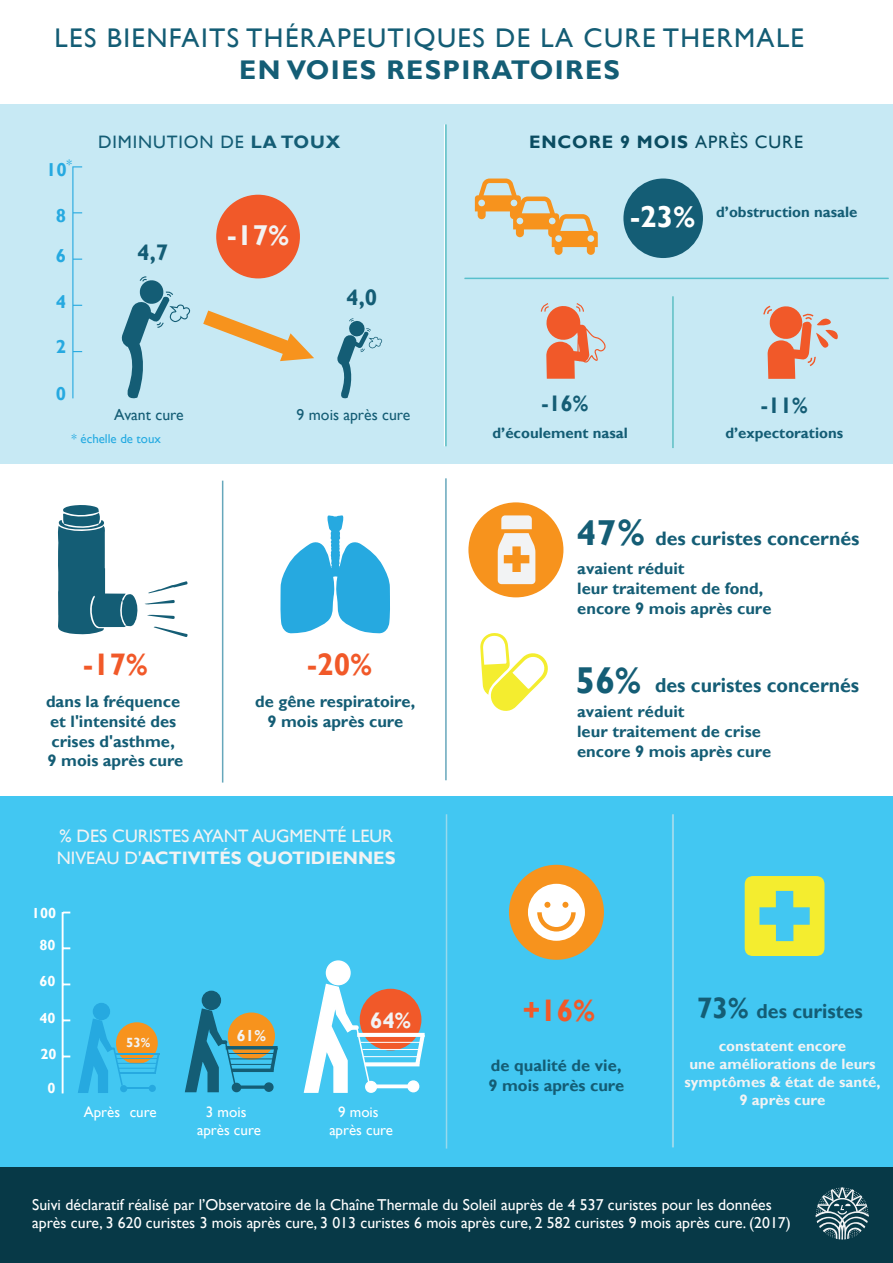
<style>
.page{position:relative;width:893px;height:1263px;background:#fff}
.page>*{position:absolute;margin:0;border:0;box-sizing:border-box;transform-origin:0 0}
.t1{font:700 31.2px "Gill Sans";color:#f15929;scale:.96 1}
.t2{font:700 28.65px "Gill Sans";color:#f2f3f4}
.t3{font:27px "Gill Sans";letter-spacing:.05em;color:#145d75}
.t4{font:700 27px "Gill Sans";letter-spacing:.05em;color:#145d75}
.t5{font:700 22.5px "Gill Sans";color:#145d75;scale:.96 1}
.t6{font:700 22.5px "Gill Sans";color:#145d75}
.t7{font:700 22.5px "Gill Sans";color:#f2f3f4}
.t8{font:700 20.25px "Gill Sans";color:#145d75;scale:.96 1}
.t9{font:700 19.5px "Gill Sans";color:#145d75}
.t10{font:700 18.75px/40.2px "Gill Sans";color:#26a9e0}
.t11{font:18px/21.6px "Gill Sans";color:#f2f3f4}
.t12{font:700 18px "Gill Sans";letter-spacing:.05em;color:#0a4c61}
.t13{font:18px "Gill Sans";letter-spacing:.05em;color:#145d75}
.t14{font:700 16.5px/19.8px "Gill Sans";color:#145d75}
.t15{font:700 16.05px "Gill Sans";color:#f2f3f4}
.t16{font:15.75px/18.9px "Gill Sans";color:#fff}
.t17{font:15.75px "Gill Sans";color:#145d75}
.t18{font:700 15px/18px "Gill Sans";color:#f2f3f4;text-align:center}
.t19{font:700 15px "Gill Sans";color:#145d75}
.t20{font:15px/18px "Gill Sans";color:#fff;text-align:center}
.t21{font:700 14.55px/31.8px "Gill Sans";color:#fff;text-align:center}
.t22{font:13.5px "Gill Sans";color:#24aae1}
.t23{font:700 13.35px "Gill Sans";color:#f2f3f4}
.t24{font:12.9px "Gill Sans";color:#24aae1}
.s1{font-weight:700}
.s2{font-weight:400}
.s3{font-size:30.15px;color:#fff}
.s4{font-size:36px}
.s5{font-size:37.5px}
.s6{font-size:37.35px}
.s7{font-size:29.55px}
</style>
<div class="page">
<div style="left:0;top:1166px;width:893px;height:97px;background:#073947"></div>
<svg style="left:816px;top:1187px;width:53px;height:53px"></svg>
<div style="left:0;top:105px;width:893px;height:359px;background:#c7e9f4"></div>
<hr style="left:465px;top:278px;width:424px;height:1px;background:#57c0cc">
<hr style="left:445px;top:124px;width:2px;height:322px;background:#5dbfc4">
<hr style="left:672px;top:296px;width:2px;height:152px;background:#5dbfc4">
<hr style="left:222px;top:481px;width:1px;height:301px;background:#66a7bb">
<hr style="left:445px;top:478px;width:2px;height:302px;background:#66a7bb">
<div style="left:0;top:796px;width:893px;height:371px;background:#42c7f2"></div>
<hr style="left:446px;top:814px;width:1px;height:334px;background:#97d9ed">
<hr style="left:672px;top:814px;width:2px;height:333px;background:#97d9ed">
<svg style="left:745px;top:876px;width:79px;height:80px"></svg>
<div style="left:509px;top:865px;width:95px;height:95px;background:#f7931d;border-radius:50%"></div>
<svg style="left:528px;top:884px;width:57px;height:57px"></svg>
<svg style="left:61px;top:911px;width:10px;height:183px"></svg>
<div style="left:116px;top:1022px;width:42px;height:42px;background:#f7931d;border-radius:50%"></div>
<div style="left:93px;top:1003px;width:16px;height:16px;background:#26a9e0;border-radius:50%"></div>
<div style="left:93px;top:1003px;width:17px;height:17px;border:2px solid #26a9e0;border-radius:50%"></div>
<div style="left:120px;top:1085px;width:7px;height:7px;background:#26a9e0;border-radius:50%"></div>
<div style="left:149px;top:1085px;width:7px;height:7px;background:#26a9e0;border-radius:50%"></div>
<hr style="left:127px;top:1087px;width:22px;height:2px;background:#26a9e0">
<hr style="left:120px;top:1072px;width:36px;height:2px;background:#26a9e0">
<hr style="left:115px;top:1053px;width:44px;height:1px;background:#26a9e0">
<hr style="left:119px;top:1068px;width:37px;height:1px;background:#26a9e0">
<hr style="left:118px;top:1063px;width:38px;height:1px;background:#26a9e0">
<hr style="left:117px;top:1058px;width:41px;height:1px;background:#26a9e0">
<svg style="left:78px;top:1018px;width:46px;height:75px"></svg>
<svg style="left:154px;top:1054px;width:5px;height:18px"></svg>
<div style="left:228px;top:1012px;width:47px;height:48px;background:#f7931d;border-radius:50%"></div>
<div style="left:202px;top:991px;width:18px;height:18px;background:#145d75;border-radius:50%"></div>
<div style="left:202px;top:991px;width:19px;height:19px;border:2px solid #145d75;border-radius:50%"></div>
<div style="left:232px;top:1083px;width:9px;height:8px;background:#145d75;border-radius:50%"></div>
<div style="left:232px;top:1083px;width:9px;height:9px;border:2px solid #145d75;border-radius:50%"></div>
<div style="left:265px;top:1083px;width:8px;height:8px;background:#145d75;border-radius:50%"></div>
<div style="left:264px;top:1082px;width:10px;height:10px;border:2px solid #145d75;border-radius:50%"></div>
<svg style="left:240px;top:1085px;width:26px;height:4px"></svg>
<svg style="left:237px;top:1068px;width:37px;height:4px"></svg>
<hr style="left:226px;top:1046px;width:52px;height:3px;background:#145d75">
<hr style="left:231px;top:1064px;width:42px;height:1px;background:#145d75">
<hr style="left:230px;top:1058px;width:43px;height:1px;background:#145d75">
<hr style="left:229px;top:1053px;width:46px;height:1px;background:#145d75">
<svg style="left:185px;top:1007px;width:52px;height:86px"></svg>
<svg style="left:269px;top:1046px;width:9px;height:25px"></svg>
<div style="left:360px;top:989px;width:61px;height:61px;background:#f15929;border-radius:50%"></div>
<div style="left:326px;top:961px;width:24px;height:23px;background:#fff;border-radius:50%"></div>
<div style="left:326px;top:960px;width:25px;height:25px;border:2px solid #fff;border-radius:50%"></div>
<div style="left:366px;top:1081px;width:10px;height:11px;background:#fff;border-radius:50%"></div>
<div style="left:365px;top:1081px;width:12px;height:12px;border:2px solid #fff;border-radius:50%"></div>
<div style="left:408px;top:1081px;width:11px;height:11px;background:#fff;border-radius:50%"></div>
<div style="left:407px;top:1080px;width:12px;height:12px;border:2px solid #fff;border-radius:50%"></div>
<svg style="left:375px;top:1084px;width:35px;height:4px"></svg>
<svg style="left:371px;top:1062px;width:48px;height:4px"></svg>
<div style="left:357px;top:1033px;width:68px;height:4px;background:#fff;border:2px solid #fff"></div>
<hr style="left:364px;top:1056px;width:55px;height:1px;background:#fff">
<hr style="left:362px;top:1049px;width:57px;height:1px;background:#fff">
<hr style="left:361px;top:1042px;width:60px;height:1px;background:#fff">
<svg style="left:303px;top:983px;width:68px;height:110px"></svg>
<div style="left:347px;top:1025px;width:12px;height:5px;border:2px solid #fff"></div>
<svg style="left:414px;top:1033px;width:11px;height:32px"></svg>
<div style="left:468px;top:502px;width:95px;height:95px;background:#f7931d;border-radius:50%"></div>
<svg style="left:498px;top:515px;width:37px;height:69px"></svg>
<svg style="left:280px;top:515px;width:110px;height:118px"></svg>
<svg style="left:58px;top:505px;width:80px;height:130px"></svg>
<svg style="left:154px;top:626px;width:34px;height:11px"></svg>
<svg style="left:147px;top:614px;width:28px;height:5px"></svg>
<svg style="left:145px;top:600px;width:30px;height:5px"></svg>
<svg style="left:148px;top:581px;width:40px;height:12px"></svg>
<svg style="left:763px;top:305px;width:75px;height:74px"></svg>
<svg style="left:541px;top:303px;width:65px;height:76px"></svg>
<div style="left:623px;top:179px;width:80px;height:79px;background:#145d75;border-radius:50%"></div>
<svg style="left:475px;top:179px;width:123px;height:76px"></svg>
<svg style="left:203px;top:310px;width:111px;height:51px"></svg>
<div style="left:216px;top:195px;width:84px;height:83px;background:#f15929;border-radius:50%"></div>
<svg style="left:121px;top:276px;width:69px;height:123px"></svg>
<svg style="left:337px;top:318px;width:45px;height:81px"></svg>
<svg style="left:72px;top:166px;width:10px;height:232px"></svg>
<svg style="left:480px;top:633px;width:68px;height:78px"></svg>
<h3 class="t3" style="left:55px;top:22px;width:751px">LES BIENFAITS THÉRAPEUTIQUES DE LA CURE THERMALE</h3>
<h3 class="t4" style="left:239px;top:54px;width:382px">EN VOIES RESPIRATOIRES</h3>
<p class="t13" style="left:98px;top:132px;width:244px">DIMINUTION DE <span class="s1">LA TOUX</span></p>
<p class="t12" style="left:529px;top:131px;width:275px">ENCORE 9 MOIS <span class="s2">APRÈS CURE</span></p>
<p class="t22" style="left:67px;top:156px;width:7px">*</p>
<p class="t10" style="left:46px;top:150px;width:22px">10</p>
<p class="t10" style="left:56px;top:196px;width:12px">8<br>6</p>
<p class="t10" style="left:56px;top:282px;width:12px">4</p>
<p class="t10" style="left:56px;top:327px;width:12px">2</p>
<p class="t10" style="left:56px;top:375px;width:12px">0</p>
<h3 class="t6" style="left:137px;top:239px;width:32px">4,7</h3>
<h2 class="t2" style="left:227px;top:218px;width:63px">-17%</h2>
<h3 class="t6" style="left:346px;top:284px;width:32px">4,0</h3>
<p class="t17" style="left:114px;top:406px;width:71px">Avant cure</p>
<p class="t17" style="left:297px;top:406px;width:115px">9 mois après cure</p>
<p class="t24" style="left:72px;top:432px;width:91px">* échelle de toux</p>
<h1 class="t1" style="left:83px;top:646px;width:69px">-17%</h1>
<p class="t14" style="left:46px;top:692px;width:139px">dans la fréquence et l'intensité des crises d'asthme,<br>9 mois après cure</p>
<h1 class="t1" style="left:307px;top:646px;width:69px">-20%</h1>
<p class="t14" style="left:255px;top:692px;width:162px;text-align:center">de gêne respiratoire,<br>9 mois après cure</p>
<p class="t11" style="left:57px;top:826px;width:340px">% DES CURISTES AYANT AUGMENTÉ LEUR<br>NIVEAU D'<span class="s1">ACTIVITÉS QUOTIDIENNES</span></p>
<p class="t21" style="left:32px;top:898px;width:26px">100<br>80</p>
<p class="t21" style="left:39px;top:966px;width:18px">60</p>
<p class="t21" style="left:39px;top:1002px;width:18px">40</p>
<p class="t21" style="left:40px;top:1038px;width:18px">20</p>
<p class="t21" style="left:48px;top:1072px;width:10px">0</p>
<p class="t23" style="left:126px;top:1034px;width:26px">53%</p>
<p class="t15" style="left:237px;top:1026px;width:31px">61%</p>
<h3 class="t7" style="left:370px;top:1007px;width:43px">64%</h3>
<p class="t20" style="left:84px;top:1103px;width:74px">Après cure</p>
<p class="t20" style="left:329px;top:1103px;width:65px">9 mois après cure</p>
<p class="t20" style="left:197px;top:1103px;width:65px">3 mois après cure</p>
<p class="t19" style="left:630px;top:202px;width:229px"><span class="s3">-23%</span> d’obstruction nasale</p>
<h3 class="t5" style="left:542px;top:390px;width:50px">-16%</h3>
<h3 class="t5" style="left:761px;top:392px;width:50px">-11%</h3>
<p class="t19" style="left:493px;top:423px;width:137px">d’écoulement nasal</p>
<p class="t19" style="left:725px;top:424px;width:119px">d’expectorations</p>
<p class="t9" style="left:577px;top:527px;width:284px"><span class="s4">47</span><span class="s5">%</span> des curistes concernés</p>
<p class="t14" style="left:577px;top:559px;width:196px">avaient réduit<br>leur traitement de fond, encore 9 mois après cure</p>
<p class="t8" style="left:575px;top:673px;width:297px"><span class="s6">56%</span> des curistes concernés</p>
<p class="t14" style="left:577px;top:702px;width:196px">avaient réduit<br>leur traitement de crise encore 9 mois après cure</p>
<h1 class="t1" style="left:523px;top:992px;width:77px">+16%</h1>
<p class="t14" style="left:488px;top:1056px;width:137px">de qualité de vie,<br>9 mois après cure</p>
<p class="t8" style="left:697px;top:999px;width:175px"><span class="s7">73%</span> des curistes</p>
<p class="t18" style="left:684px;top:1037px;width:198px">constatent encore<br>une améliorations de leurs symptômes &amp; état de santé,<br>9 après cure</p>
<p class="t16" style="left:32px;top:1195px;width:760px">Suivi déclaratif réalisé par l’Observatoire de la Chaîne Thermale du Soleil auprès de 4 537 curistes pour les données après cure, 3 620 curistes 3 mois après cure, 3 013 curistes 6 mois après cure, 2 582 curistes 9 mois après cure. (2017)</p>
</div>
